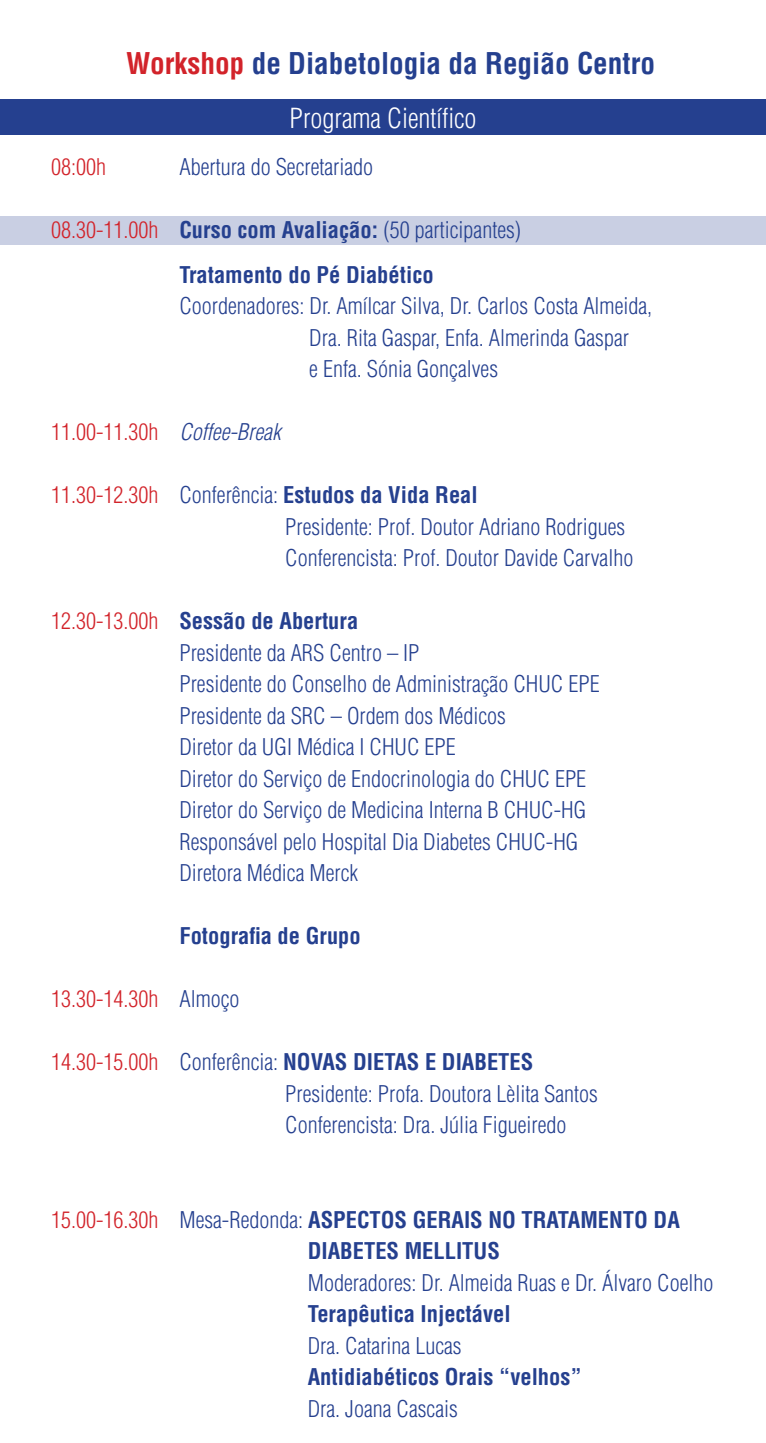
<style>
.page{position:relative;width:766px;height:1443px;background:#fff}
.page>*{position:absolute;margin:0;border:0;box-sizing:border-box;transform-origin:0 0}
.t1{font:700 condensed 29.25px "Helvetica";color:#25408f}
.t2{font:300 condensed 27px "Helvetica";color:#fff}
.t3{font:300 condensed 22.5px/31.5px "Helvetica";color:#25408f}
.t4{font:700 condensed 22.5px/44.3px "Helvetica";color:#25408f}
.t5{font:300 condensed 22.5px "Helvetica";color:#d2232a}
.s1{color:#d2232a}
.s2{font-weight:300;color:#d2232a}
.s3{font-weight:300}
.s4{font-style:italic;color:#25408f}
.s5{font-weight:700}
.s6{color:#25408f}
</style>
<div class="page">
<div style="left:0;top:216px;width:765px;height:29px;background:#c9cfe3"></div>
<div style="left:0;top:99px;width:765px;height:35px;background:#25408f"></div>
<h1 class="t1" style="left:126px;top:45px;width:530px"><span class="s1">Workshop</span> de Diabetologia da Região Centro</h1>
<p class="t2" style="left:289px;top:101px;width:188px">Programa Científico</p>
<p class="t5" style="left:51px;top:153px;width:56px">08:00h</p>
<p class="t3" style="left:179px;top:151px;width:195px">Abertura do Secretariado</p>
<p class="t4" style="left:179px;top:208px;width:343px;text-indent:-128px"><span class="s2">08.30-11.00h</span> Curso com Avaliação: <span class="s3">(50 participantes)<br></span>Tratamento do Pé Diabético</p>
<p class="t3" style="left:309px;top:290px;width:344px;text-indent:-130px">Coordenadores: Dr. Amílcar Silva, Dr. Carlos Costa Almeida,<br>Dra. Rita Gaspar, Enfa. Almerinda Gaspar<br>e Enfa. Sónia Gonçalves</p>
<p class="t5" style="left:51px;top:418px;width:231px">11.00-11.30h <span class="s4">Coffee-Break</span></p>
<p class="t3" style="left:285px;top:479px;width:349px;text-indent:-234px"><span class="s1">11.30-12.30h</span> Conferência: <span class="s5">Estudos da Vida Real<br></span>Presidente: Prof. Doutor Adriano Rodrigues<br>Conferencista: Prof. Doutor Davide Carvalho</p>
<p class="t3" style="left:179px;top:605px;width:421px;text-indent:-128px"><span class="s1">12.30-13.00h</span> <span class="s5">Sessão de Abertura<br></span>Presidente da ARS Centro – IP<br>Presidente do Conselho de Administração CHUC EPE Presidente da SRC – Ordem dos Médicos<br>Diretor da UGI Médica I CHUC EPE<br>Diretor do Serviço de Endocrinologia do CHUC EPE Diretor do Serviço de Medicina Interna B CHUC-HG Responsável pelo Hospital Dia Diabetes CHUC-HG Diretora Médica Merck</p>
<p class="t4" style="left:179px;top:914px;width:183px">Fotografia de Grupo</p>
<p class="t5" style="left:51px;top:985px;width:190px">13.30-14.30h <span class="s6">Almoço</span></p>
<p class="t3" style="left:285px;top:1046px;width:314px;text-indent:-234px"><span class="s1">14.30-15.00h</span> Conferência: <span class="s5">NOVAS DIETAS E DIABETES<br></span>Presidente: Profa. Doutora Lèlita Santos<br>Conferencista: Dra. Júlia Figueiredo</p>
<p class="t4" style="left:308px;top:1203px;width:373px;line-height:31.5px;text-indent:-256px"><span class="s2">15.00-16.30h</span> <span class="s3">Mesa-Redonda:</span> ASPECTOS GERAIS NO TRATAMENTO DA<br>DIABETES MELLITUS</p>
<p class="t3" style="left:308px;top:1266px;width:407px">Moderadores: Dr. Almeida Ruas e Dr. Álvaro Coelho</p>
<p class="t4" style="left:308px;top:1292px;width:204px">Terapêutica Injectável</p>
<p class="t3" style="left:308px;top:1329px;width:155px">Dra. Catarina Lucas</p>
<p class="t4" style="left:308px;top:1355px;width:275px">Antidiabéticos Orais “velhos”</p>
<p class="t3" style="left:308px;top:1392px;width:152px">Dra. Joana Cascais</p>
</div>
